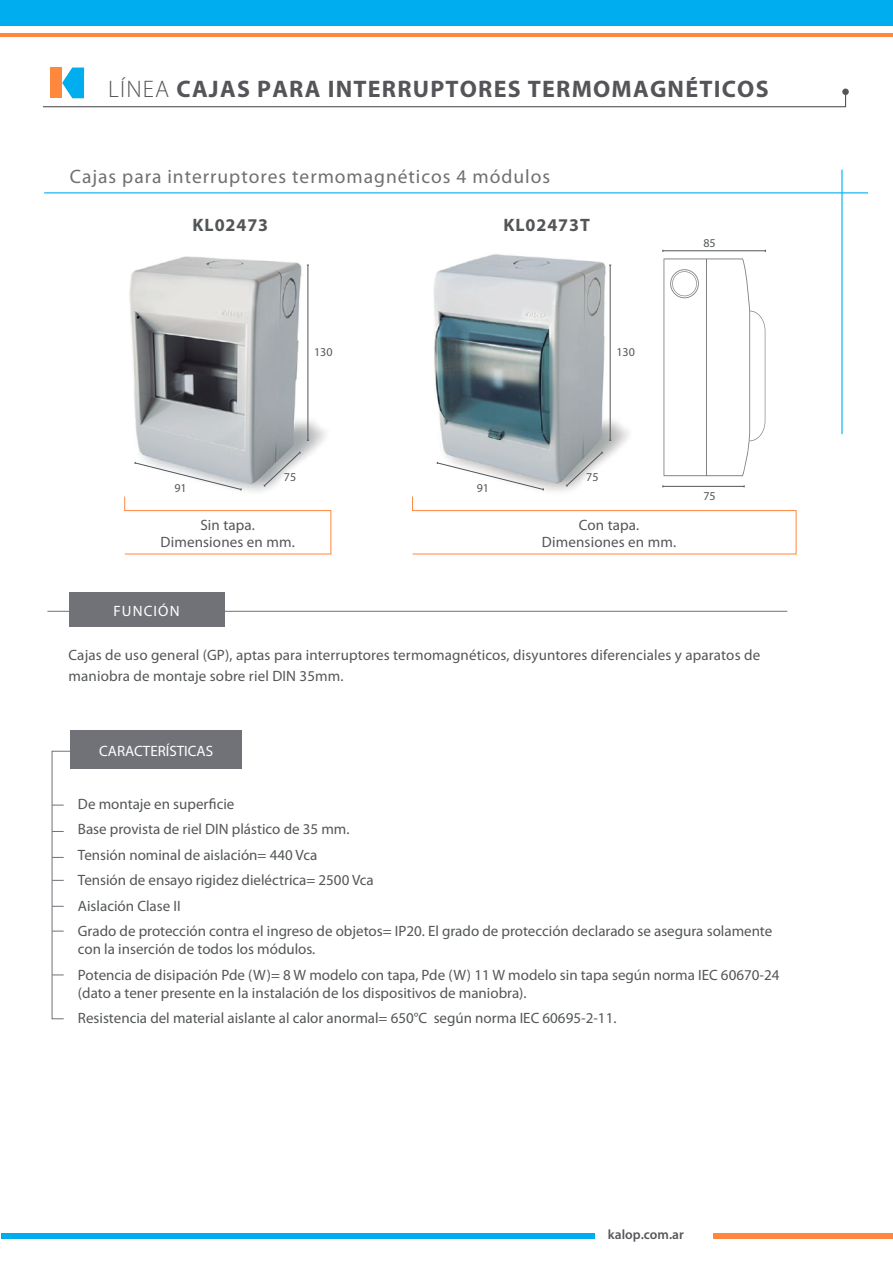
<style>
.page{position:relative;width:893px;height:1263px;background:#fff}
.page>*{position:absolute;margin:0;border:0;box-sizing:border-box;transform-origin:0 0}
.t1{font:700 24px "Myriad Pro";letter-spacing:.05em;color:#555559}
.t2{font:19.5px "Myriad Pro";letter-spacing:.05em;color:#707072}
.t3{font:700 18px "Myriad Pro";letter-spacing:.05em;color:#535658}
.t4{font:15px/25.5px "Myriad Pro";color:#535658}
.t5{font:15px "Myriad Pro";color:#fff}
.t6{font:15px "Myriad Pro";letter-spacing:.075em;color:#fff}
.t7{font:600 13.5px "Myriad Pro";color:#56575b}
.t8{font:12px "Myriad Pro";color:#535658}
.s1{font-weight:300}
</style>
<div class="page">
<img style="left:129px;top:256px;width:197px;height:195px">
<svg style="left:51px;top:750px;width:25px;height:269px"></svg>
<div style="left:70px;top:730px;width:172px;height:38px;background:#717178"></div>
<hr style="left:308px;top:265px;width:1px;height:175px;background:#535658">
<svg style="left:124px;top:451px;width:208px;height:104px"></svg>
<svg style="left:412px;top:258px;width:385px;height:297px"></svg>
<hr style="left:663px;top:251px;width:102px;height:1px;background:#535658">
<hr style="left:44px;top:192px;width:824px;height:1px;background:#00aeef">
<hr style="left:841px;top:170px;width:2px;height:264px;background:#00aeef">
<div style="left:50px;top:67px;width:12px;height:31px;background:#ff873e"></div>
<div style="left:842px;top:89px;width:7px;height:6px;background:#555559;border-radius:50%"></div>
<div style="left:2px;top:1233px;width:593px;height:6px;background:#00aeef"></div>
<div style="left:713px;top:1233px;width:180px;height:6px;background:#ff873e"></div>
<svg style="left:43px;top:68px;width:804px;height:40px"></svg>
<div style="left:0;top:0;width:893px;height:26px;background:#00aeef"></div>
<hr style="left:0;top:33px;width:893px;height:4px;background:#ff873e">
<hr style="left:47px;top:611px;width:740px;height:1px;background:#717178">
<div style="left:69px;top:592px;width:156px;height:35px;background:#717178"></div>
<h1 class="t1" style="left:108px;top:75px;width:662px"><span class="s1">LÍNEA</span> CAJAS PARA INTERRUPTORES TERMOMAGNÉTICOS</h1>
<h2 class="t2" style="left:70px;top:166px;width:482px">Cajas para interruptores termomagnéticos 4 módulos</h2>
<p class="t3" style="left:193px;top:215px;width:77px">KL02473</p>
<p class="t3" style="left:504px;top:215px;width:88px">KL02473T</p>
<p class="t8" style="left:703px;top:236px;width:14px">85</p>
<p class="t8" style="left:314px;top:345px;width:20px">130</p>
<p class="t8" style="left:616px;top:345px;width:20px">130</p>
<p class="t8" style="left:284px;top:470px;width:14px">75</p>
<p class="t8" style="left:586px;top:470px;width:14px">75</p>
<p class="t8" style="left:174px;top:482px;width:14px">91</p>
<p class="t8" style="left:477px;top:482px;width:14px">91</p>
<p class="t8" style="left:703px;top:490px;width:14px">75</p>
<p class="t4" style="left:161px;top:517px;width:136px;line-height:16.5px;text-align:center">Sin tapa.<br>Dimensiones en mm.</p>
<p class="t4" style="left:542px;top:517px;width:136px;line-height:16.5px;text-align:center">Con tapa.<br>Dimensiones en mm.</p>
<p class="t6" style="left:113px;top:603px;width:68px">FUNCIÓN</p>
<p class="t4" style="left:69px;top:645px;width:693px;line-height:21px">Cajas de uso general (GP), aptas para interruptores termomagnéticos, disyuntores diferenciales y aparatos de maniobra de montaje sobre riel DIN 35mm.</p>
<p class="t5" style="left:99px;top:742px;width:116px">CARACTERÍSTICAS</p>
<p class="t4" style="left:78px;top:791px;width:696px">De montaje en superficie<br>Base provista de riel DIN plástico de 35 mm.<br>Tensión nominal de aislación= 440 Vca<br>Tensión de ensayo rigidez dieléctrica= 2500 Vca<br>Aislación Clase II<br>Grado de protección contra el ingreso de objetos= IP20. El grado de protección declarado se asegura solamente</p>
<p class="t4" style="left:78px;top:937px;width:703px">con la inserción de todos los módulos.<br>Potencia de disipación Pde (W)= 8 W modelo con tapa, Pde (W) 11 W modelo sin tapa según norma IEC 60670-24</p>
<p class="t4" style="left:78px;top:980px;width:540px">(dato a tener presente en la instalación de los dispositivos de maniobra).<br>Resistencia del material aislante al calor anormal= 650°C según norma IEC 60695-2-11.</p>
<p class="t7" style="left:608px;top:1227px;width:77px">kalop.com.ar</p>
</div>
